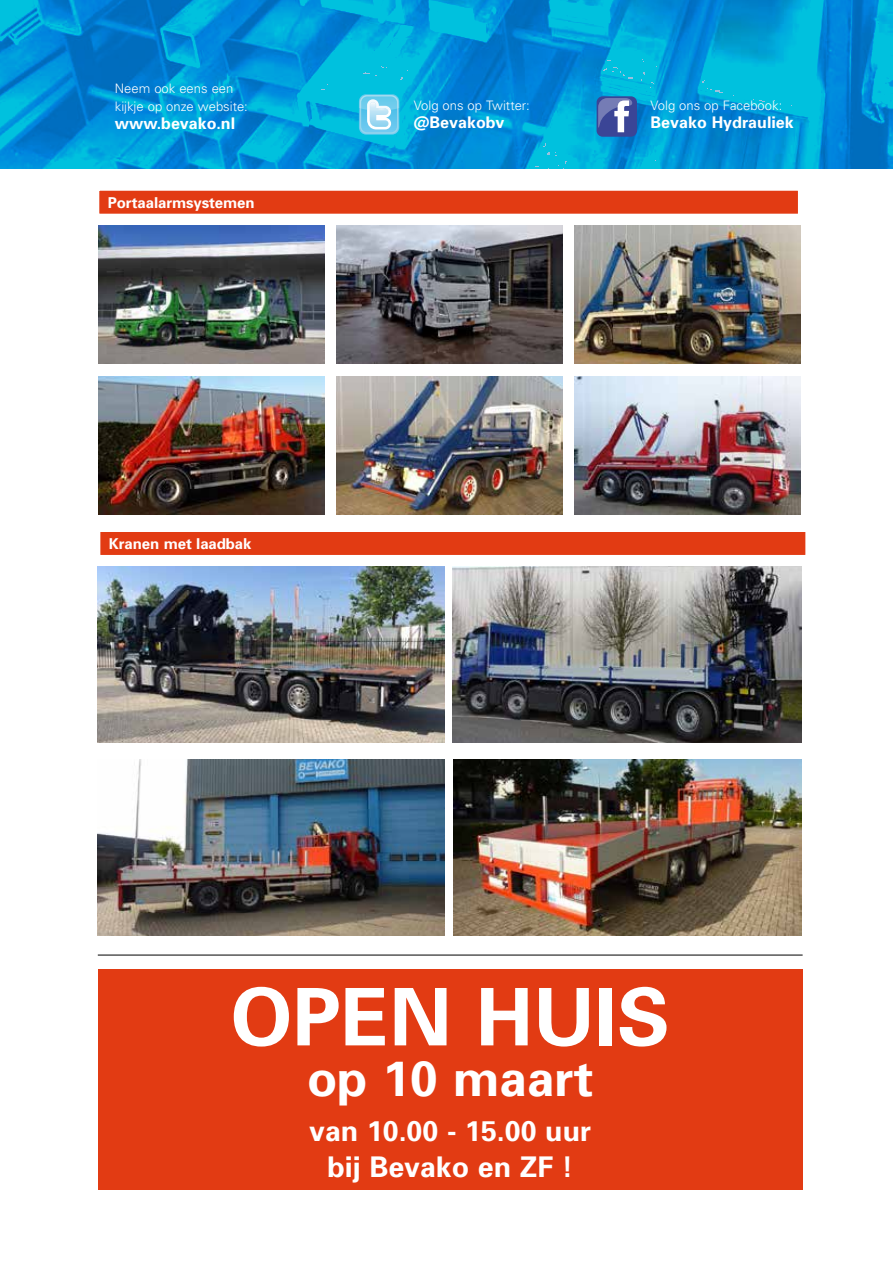
<style>
.page{position:relative;width:893px;height:1263px;background:#fff}
.page>*{position:absolute;margin:0;border:0;box-sizing:border-box;transform-origin:0 0}
.t1{font:700 79.5px "Univers";color:#fff}
.t2{font:700 49.5px "Univers";color:#fff}
.t3{font:700 28.5px/36px "Univers";color:#fff;text-align:center}
.t4{font:700 16.05px "Univers";color:#fff}
.t5{font:700 15px "Univers";letter-spacing:-.005em;color:#fff}
.t6{font:300 13.05px/18px "Univers";color:#fff}
</style>
<div class="page">
<img style="left:0;top:0;width:893px;height:169px">
<hr style="left:98px;top:955px;width:705px;height:1px;background:#000">
<div style="left:98px;top:969px;width:705px;height:221px;background:#e23b13"></div>
<div style="left:597px;top:96px;width:40px;height:41px;background:#3b4596;border-radius:6px"></div>
<svg style="left:598px;top:98px;width:34px;height:34px"></svg>
<svg style="left:359px;top:94px;width:40px;height:41px;background:#90d7f0"></svg>
<img style="left:99px;top:225px;width:226px;height:138px">
<img style="left:98px;top:567px;width:346px;height:176px">
<img style="left:99px;top:377px;width:226px;height:137px">
<img style="left:98px;top:759px;width:346px;height:176px">
<img style="left:337px;top:225px;width:226px;height:138px">
<img style="left:453px;top:567px;width:349px;height:176px">
<img style="left:574px;top:225px;width:226px;height:138px">
<img style="left:337px;top:377px;width:226px;height:137px">
<img style="left:454px;top:759px;width:348px;height:176px">
<img style="left:574px;top:377px;width:226px;height:137px">
<div style="left:99px;top:190px;width:700px;height:24px;background:#e23b13"></div>
<div style="left:98px;top:189px;width:701px;height:26px;border:2px solid #fff"></div>
<div style="left:100px;top:531px;width:706px;height:25px;background:#e23b13"></div>
<div style="left:99px;top:530px;width:708px;height:26px;border:2px solid #fff"></div>
<p class="t6" style="left:115px;top:80px;width:135px">Neem ook eens een kijkje op onze website:</p>
<p class="t4" style="left:115px;top:114px;width:122px">www.bevako.nl</p>
<p class="t5" style="left:108px;top:194px;width:148px">Portaalarmsystemen</p>
<p class="t5" style="left:109px;top:535px;width:144px">Kranen met laadbak</p>
<p class="t6" style="left:414px;top:96px;width:117px">Volg ons op Twitter:</p>
<p class="t4" style="left:414px;top:112px;width:92px">@Bevakobv</p>
<p class="t6" style="left:651px;top:96px;width:133px">Volg ons op Facebook:</p>
<p class="t4" style="left:651px;top:112px;width:145px">Bevako Hydrauliek</p>
<h1 class="t1" style="left:230px;top:969px;width:441px">OPEN HUIS</h1>
<h2 class="t2" style="left:307px;top:1049px;width:288px">op 10 maart</h2>
<h3 class="t3" style="left:309px;top:1113px;width:284px">van 10.00 - 15.00 uur bij Bevako en ZF !</h3>
</div>
